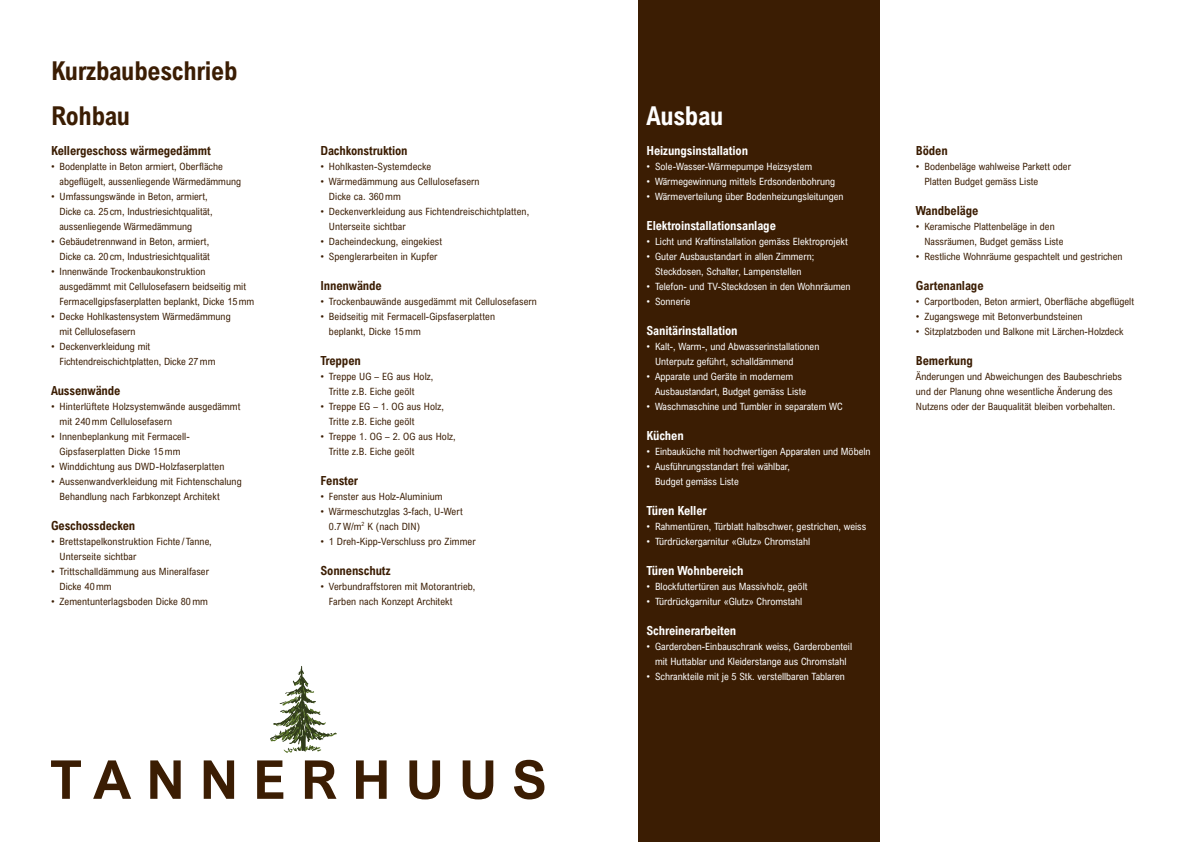
<style>
.page{position:relative;width:1191px;height:842px;background:#fff}
.page>*{position:absolute;margin:0;border:0;box-sizing:border-box;transform-origin:0 0}
.t1{font:700 26px/45px "Arial Nova Cond";letter-spacing:-.01em;color:#3b1d03}
.t2{font:700 26px "Arial Nova Cond";letter-spacing:-.01em;color:#fff}
.t3{font:700 12.5px "Arial Nova Cond";letter-spacing:-.01em;color:#3b1d03}
.t4{font:700 12.5px "Arial Nova Cond";letter-spacing:-.01em;color:#fff}
.t5{font:10px/15px "Arial Nova Cond";color:#3b1d03}
.t6{font:10px/15px "Arial Nova Cond";color:#fff}
</style>
<div class="page">
<div style="left:638px;top:0;width:241px;height:842px;background:#3b1d03"></div>
<svg style="left:270px;top:666px;width:67px;height:87px"></svg>
<svg style="left:51px;top:760px;width:30px;height:39px"></svg>
<svg style="left:93px;top:760px;width:38px;height:39px"></svg>
<svg style="left:150px;top:760px;width:31px;height:39px"></svg>
<svg style="left:204px;top:760px;width:30px;height:39px"></svg>
<svg style="left:257px;top:760px;width:26px;height:39px"></svg>
<svg style="left:305px;top:760px;width:31px;height:39px"></svg>
<svg style="left:356px;top:760px;width:30px;height:39px"></svg>
<svg style="left:409px;top:760px;width:31px;height:39px"></svg>
<svg style="left:463px;top:760px;width:30px;height:39px"></svg>
<svg style="left:514px;top:760px;width:30px;height:39px"></svg>
<h1 class="t1" style="left:51px;top:47px;width:188px">Kurzbaubeschrieb<br>Rohbau</h1>
<p class="t3" style="left:51px;top:142px;width:161px">Kellergeschoss wärmegedämmt</p>
<p class="t5" style="left:60px;top:158px;width:183px;text-indent:-8px">• Bodenplatte in Beton armiert, Oberfläche abgeflügelt, aussenliegende Wärmedämmung</p>
<p class="t5" style="left:60px;top:188px;width:154px;text-indent:-8px">• Umfassungswände in Beton, armiert,<br>Dicke ca. 25 cm, Industriesichtqualität, aussenliegende Wärmedämmung</p>
<p class="t5" style="left:51px;top:233px;width:160px;text-align:right">• Gebäudetrennwand in Beton, armiert,<br>Dicke ca. 20 cm, Industriesichtqualität</p>
<p class="t5" style="left:60px;top:263px;width:196px;text-indent:-8px">• Innenwände Trockenbaukonstruktion ausgedämmt mit Cellulosefasern beidseitig mit<br>Fermacellgipsfaserplatten beplankt, Dicke 15mm</p>
<p class="t5" style="left:60px;top:308px;width:173px;text-indent:-8px">• Decke Hohlkastensystem Wärmedämmung mit Cellulosefasern</p>
<p class="t5" style="left:60px;top:338px;width:157px;text-indent:-8px">• Deckenverkleidung mit<br>Fichtendreischichtplatten, Dicke 27mm</p>
<p class="t3" style="left:51px;top:382px;width:71px">Aussenwände</p>
<p class="t5" style="left:60px;top:398px;width:182px;text-indent:-8px">• Hinterlüftete Holzsystemwände ausgedämmt mit 240mm Cellulosefasern</p>
<p class="t5" style="left:51px;top:428px;width:140px;text-align:center">• Innenbeplankung mit Fermacell-<br>Gipsfaserplatten Dicke 15mm</p>
<p class="t5" style="left:51px;top:458px;width:175px">• Winddichtung aus DWD-Holzfaserplatten</p>
<p class="t5" style="left:60px;top:473px;width:184px;text-indent:-8px">• Aussenwandverkleidung mit Fichtenschalung<br>Behandlung nach Farbkonzept Architekt</p>
<p class="t3" style="left:51px;top:517px;width:86px">Geschossdecken</p>
<p class="t5" style="left:60px;top:533px;width:154px;text-indent:-8px">• Brettstapelkonstruktion Fichte / Tanne,<br>Unterseite sichtbar</p>
<p class="t5" style="left:60px;top:563px;width:151px;text-indent:-9px">• Trittschalldämmung aus Mineralfaser<br>Dicke 40mm</p>
<p class="t5" style="left:51px;top:593px;width:158px">• Zementunterlagsboden Dicke 80mm</p>
<p class="t3" style="left:320px;top:142px;width:89px">Dachkonstruktion</p>
<p class="t5" style="left:320px;top:158px;width:112px">• Hohlkasten-Systemdecke</p>
<p class="t5" style="left:329px;top:173px;width:152px;text-indent:-8px">• Wärmedämmung aus Cellulosefasern<br>Dicke ca. 360mm</p>
<p class="t5" style="left:329px;top:203px;width:202px;text-indent:-8px">• Deckenverkleidung aus Fichtendreischichtplatten,<br>Unterseite sichtbar</p>
<p class="t5" style="left:320px;top:233px;width:123px">• Dacheindeckung, eingekiest</p>
<p class="t5" style="left:320px;top:248px;width:119px">• Spenglerarbeiten in Kupfer</p>
<p class="t3" style="left:320px;top:277px;width:63px">Innenwände</p>
<p class="t5" style="left:320px;top:293px;width:218px">• Trockenbauwände ausgedämmt mit Cellulosefasern</p>
<p class="t5" style="left:329px;top:308px;width:168px;text-indent:-8px">• Beidseitig mit Fermacell-Gipsfaserplatten beplankt, Dicke 15mm</p>
<p class="t3" style="left:320px;top:352px;width:42px">Treppen</p>
<p class="t5" style="left:329px;top:368px;width:106px;text-indent:-8px">• Treppe UG – EG aus Holz,<br>Tritte z.B. Eiche geölt</p>
<p class="t5" style="left:329px;top:398px;width:116px;text-indent:-8px">• Treppe EG – 1. OG aus Holz,<br>Tritte z.B. Eiche geölt</p>
<p class="t5" style="left:329px;top:428px;width:128px;text-indent:-8px">• Treppe 1. OG – 2. OG aus Holz,<br>Tritte z.B. Eiche geölt</p>
<p class="t3" style="left:320px;top:472px;width:39px">Fenster</p>
<p class="t5" style="left:320px;top:488px;width:124px">• Fenster aus Holz-Aluminium</p>
<p class="t5" style="left:329px;top:503px;width:135px;text-indent:-8px">• Wärmeschutzglas 3-fach, U-Wert<br>0.7W/m<sup>2</sup> K (nach DIN)</p>
<p class="t5" style="left:320px;top:533px;width:157px">• 1 Dreh-Kipp-Verschluss pro Zimmer</p>
<p class="t3" style="left:320px;top:562px;width:72px">Sonnenschutz</p>
<p class="t5" style="left:329px;top:578px;width:148px;text-indent:-8px">• Verbundraffstoren mit Motorantrieb,<br>Farben nach Konzept Architekt</p>
<h1 class="t2" style="left:646px;top:99px;width:78px">Ausbau</h1>
<p class="t4" style="left:646px;top:142px;width:103px">Heizungsinstallation</p>
<p class="t6" style="left:646px;top:158px;width:167px">• Sole-Wasser-Wärmepumpe Heizsystem</p>
<p class="t6" style="left:646px;top:173px;width:190px">• Wärmegewinnung mittels Erdsondenbohrung</p>
<p class="t6" style="left:646px;top:188px;width:198px">• Wärmeverteilung über Bodenheizungsleitungen</p>
<p class="t4" style="left:646px;top:217px;width:131px">Elektroinstallationsanlage</p>
<p class="t6" style="left:646px;top:233px;width:203px">• Licht und Kraftinstallation gemäss Elektroprojekt</p>
<p class="t6" style="left:646px;top:248px;width:169px;text-align:center">• Guter Ausbaustandart in allen Zimmern;<br>Steckdosen, Schalter, Lampenstellen</p>
<p class="t6" style="left:646px;top:278px;width:206px">• Telefon- und TV-Steckdosen in den Wohnräumen</p>
<p class="t6" style="left:646px;top:293px;width:46px">• Sonnerie</p>
<p class="t4" style="left:646px;top:322px;width:93px">Sanitärinstallation</p>
<p class="t6" style="left:655px;top:338px;width:166px;text-indent:-8px">• Kalt-, Warm-, und Abwasserinstallationen<br>Unterputz geführt, schalldämmend</p>
<p class="t6" style="left:655px;top:368px;width:153px;text-indent:-8px">• Apparate und Geräte in modernem<br>Ausbaustandart, Budget gemäss Liste</p>
<p class="t6" style="left:646px;top:398px;width:198px">• Waschmaschine und Tumbler in separatem WC</p>
<p class="t4" style="left:646px;top:427px;width:39px">Küchen</p>
<p class="t6" style="left:646px;top:443px;width:225px">• Einbauküche mit hochwertigen Apparaten und Möbeln</p>
<p class="t6" style="left:655px;top:458px;width:137px;text-indent:-8px">• Ausführungsstandart frei wählbar,<br>Budget gemäss Liste</p>
<p class="t4" style="left:646px;top:502px;width:62px">Türen Keller</p>
<p class="t6" style="left:646px;top:518px;width:221px">• Rahmentüren, Türblatt halbschwer, gestrichen, weiss</p>
<p class="t6" style="left:646px;top:533px;width:165px">• Türdrückergarnitur «Glutz» Chromstahl</p>
<p class="t4" style="left:646px;top:562px;width:99px">Türen Wohnbereich</p>
<p class="t6" style="left:646px;top:578px;width:162px">• Blockfuttertüren aus Massivholz, geölt</p>
<p class="t6" style="left:646px;top:593px;width:157px">• Türdrückgarnitur «Glutz» Chromstahl</p>
<p class="t4" style="left:646px;top:622px;width:91px">Schreinerarbeiten</p>
<p class="t6" style="left:646px;top:638px;width:207px;text-align:center">• Garderoben-Einbauschrank weiss, Garderobenteil mit Huttablar und Kleiderstange aus Chromstahl</p>
<p class="t6" style="left:646px;top:668px;width:200px">• Schrankteile mit je 5 Stk. verstellbaren Tablaren</p>
<p class="t3" style="left:916px;top:142px;width:33px">Böden</p>
<p class="t5" style="left:924px;top:158px;width:148px;text-indent:-8px">• Bodenbeläge wahlweise Parkett oder<br>Platten Budget gemäss Liste</p>
<p class="t3" style="left:916px;top:202px;width:64px">Wandbeläge</p>
<p class="t5" style="left:924px;top:218px;width:140px;text-indent:-8px">• Keramische Plattenbeläge in den<br>Nassräumen, Budget gemäss Liste</p>
<p class="t5" style="left:916px;top:248px;width:208px">• Restliche Wohnräume gespachtelt und gestrichen</p>
<p class="t3" style="left:916px;top:277px;width:69px">Gartenanlage</p>
<p class="t5" style="left:916px;top:293px;width:220px">• Carportboden, Beton armiert, Oberfläche abgeflügelt</p>
<p class="t5" style="left:916px;top:308px;width:168px">• Zugangswege mit Betonverbundsteinen</p>
<p class="t5" style="left:916px;top:323px;width:209px">• Sitzplatzboden und Balkone mit Lärchen-Holzdeck</p>
<p class="t3" style="left:916px;top:352px;width:59px">Bemerkung</p>
<p class="t5" style="left:916px;top:368px;width:207px">Änderungen und Abweichungen des Baubeschriebs und der Planung ohne wesentliche Änderung des<br>Nutzens oder der Bauqualität bleiben vorbehalten.</p>
</div>
